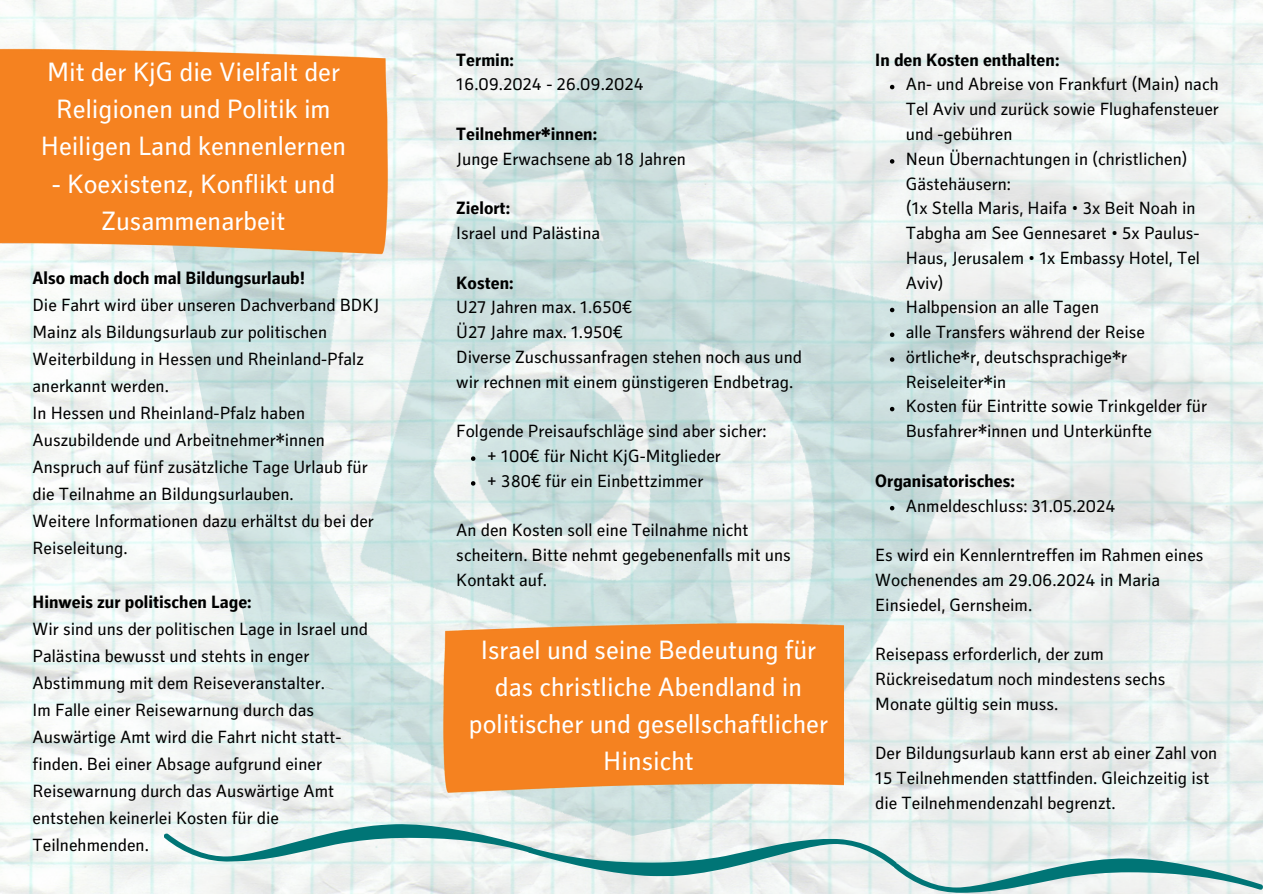
<style>
.page{position:relative;width:1263px;height:894px;background:#fff}
.page>*{position:absolute;margin:0;border:0;box-sizing:border-box;transform-origin:0 0}
.t1{font:27px/37.2px "Secca Kj G";color:#fff;text-align:center}
.t2{font:18px/24.8px "Secca Kj G";color:#000}
.t3{font:700 18px "Secca Kj G";color:#000}
</style>
<div class="page">
<img style="left:0;top:0;width:1263px;height:893px">
<img style="left:153px;top:0;width:905px;height:893px">
<img style="left:0;top:41px;width:467px;height:220px">
<svg style="left:471px;top:456px;width:4px;height:5px"></svg>
<svg style="left:471px;top:481px;width:4px;height:4px"></svg>
<svg style="left:890px;top:85px;width:4px;height:4px"></svg>
<svg style="left:890px;top:159px;width:4px;height:5px"></svg>
<svg style="left:890px;top:308px;width:4px;height:4px"></svg>
<svg style="left:890px;top:332px;width:4px;height:5px"></svg>
<svg style="left:890px;top:357px;width:4px;height:5px"></svg>
<svg style="left:890px;top:407px;width:4px;height:4px"></svg>
<svg style="left:890px;top:506px;width:4px;height:4px"></svg>
<svg style="left:164px;top:821px;width:1098px;height:71px"></svg>
<img style="left:379px;top:610px;width:464px;height:188px">
<p class="t1" style="left:41px;top:57px;width:307px">Mit der KjG die Vielfalt der<br>Religionen und Politik im<br>Heiligen Land kennenlernen</p>
<p class="t1" style="left:52px;top:168px;width:285px">- Koexistenz, Konflikt und<br>Zusammenarbeit</p>
<p class="t3" style="left:33px;top:271px;width:274px">Also mach doch mal Bildungsurlaub!</p>
<p class="t2" style="left:33px;top:293px;width:348px;line-height:27px">Die Fahrt wird über unseren Dachverband BDKJ Mainz als Bildungsurlaub zur politischen Weiterbildung in Hessen und Rheinland-Pfalz anerkannt werden.</p>
<p class="t2" style="left:33px;top:401px;width:337px;line-height:27px">In Hessen und Rheinland-Pfalz haben Auszubildende und Arbeitnehmer*innen Anspruch auf fünf zusätzliche Tage Urlaub für die Teilnahme an Bildungsurlauben.</p>
<p class="t2" style="left:33px;top:509px;width:343px;line-height:27px">Weitere Informationen dazu erhältst du bei der<br>Reiseleitung.</p>
<p class="t3" style="left:33px;top:595px;width:221px">Hinweis zur politischen Lage:</p>
<p class="t2" style="left:33px;top:617px;width:337px;line-height:27px">Wir sind uns der politischen Lage in Israel und<br>Palästina bewusst und stehts in enger<br>Abstimmung mit dem Reiseveranstalter.</p>
<p class="t2" style="left:33px;top:698px;width:310px;line-height:27px">Im Falle einer Reisewarnung durch das Auswärtige Amt wird die Fahrt nicht statt&shy;finden. Bei einer Absage aufgrund einer Reisewarnung durch das Auswärtige Amt entstehen keinerlei Kosten für die Teilnehmenden.</p>
<p class="t3" style="left:456px;top:53px;width:59px">Termin:</p>
<p class="t2" style="left:456px;top:74px;width:189px">16.09.2024 - 26.09.2024</p>
<p class="t3" style="left:456px;top:127px;width:142px">Teilnehmer*innen:</p>
<p class="t2" style="left:456px;top:148px;width:231px">Junge Erwachsene ab 18 Jahren</p>
<p class="t3" style="left:456px;top:201px;width:55px">Zielort:</p>
<p class="t2" style="left:456px;top:223px;width:145px">Israel und Palästina</p>
<p class="t3" style="left:456px;top:276px;width:59px">Kosten:</p>
<p class="t2" style="left:456px;top:297px;width:177px">U27 Jahren max. 1.650€</p>
<p class="t2" style="left:456px;top:322px;width:168px">Ü27 Jahre max. 1.950€</p>
<h1 class="t2" style="left:456px;top:346px;width:347px">Diverse Zuschussanfragen stehen noch aus und wir rechnen mit einem günstigeren Endbetrag.</h1>
<p class="t2" style="left:456px;top:421px;width:312px">Folgende Preisaufschläge sind aber sicher:</p>
<h1 class="t2" style="left:487px;top:445px;width:236px">+ 100€ für Nicht KjG-Mitglieder</h1>
<h2 class="t2" style="left:487px;top:470px;width:218px">+ 380€ für ein Einbettzimmer</h2>
<p class="t2" style="left:456px;top:520px;width:336px">An den Kosten soll eine Teilnahme nicht scheitern. Bitte nehmt gegebenenfalls mit uns<br>Kontakt auf.</p>
<p class="t1" style="left:469px;top:634px;width:361px">Israel und seine Bedeutung für das christliche Abendland in politischer und gesellschaftlicher<br>Hinsicht</p>
<p class="t3" style="left:875px;top:53px;width:186px">In den Kosten enthalten:</p>
<p class="t2" style="left:906px;top:74px;width:315px;text-align:justify">An- und Abreise von Frankfurt (Main) nach Tel Aviv und zurück sowie Flughafensteuer und -gebühren</p>
<p class="t2" style="left:906px;top:148px;width:283px">Neun Übernachtungen in (christlichen)<br>Gästehäusern:</p>
<p class="t2" style="left:906px;top:198px;width:296px">(1x Stella Maris, Haifa • 3x Beit Noah in<br>Tabgha am See Gennesaret • 5x Paulus-<br>Haus, Jerusalem • 1x Embassy Hotel, Tel<br>Aviv)</p>
<p class="t2" style="left:906px;top:297px;width:195px">Halbpension an alle Tagen</p>
<p class="t2" style="left:906px;top:322px;width:241px">alle Transfers während der Reise</p>
<h2 class="t2" style="left:906px;top:346px;width:223px">örtliche*r, deutschsprachige*r<br>Reiseleiter*in</h2>
<p class="t2" style="left:906px;top:396px;width:303px">Kosten für Eintritte sowie Trinkgelder für<br>Busfahrer*innen und Unterkünfte</p>
<p class="t3" style="left:875px;top:474px;width:141px">Organisatorisches:</p>
<p class="t2" style="left:906px;top:495px;width:211px">Anmeldeschluss: 31.05.2024</p>
<p class="t2" style="left:875px;top:544px;width:330px">Es wird ein Kennlerntreffen im Rahmen eines<br>Wochenendes am 29.06.2024 in Maria<br>Einsiedel, Gernsheim.</p>
<p class="t2" style="left:875px;top:643px;width:292px">Reisepass erforderlich, der zum<br>Rückreisedatum noch mindestens sechs<br>Monate gültig sein muss.</p>
<p class="t2" style="left:875px;top:742px;width:344px">Der Bildungsurlaub kann erst ab einer Zahl von<br>15 Teilnehmenden stattfinden. Gleichzeitig ist die Teilnehmendenzahl begrenzt.</p>
</div>
